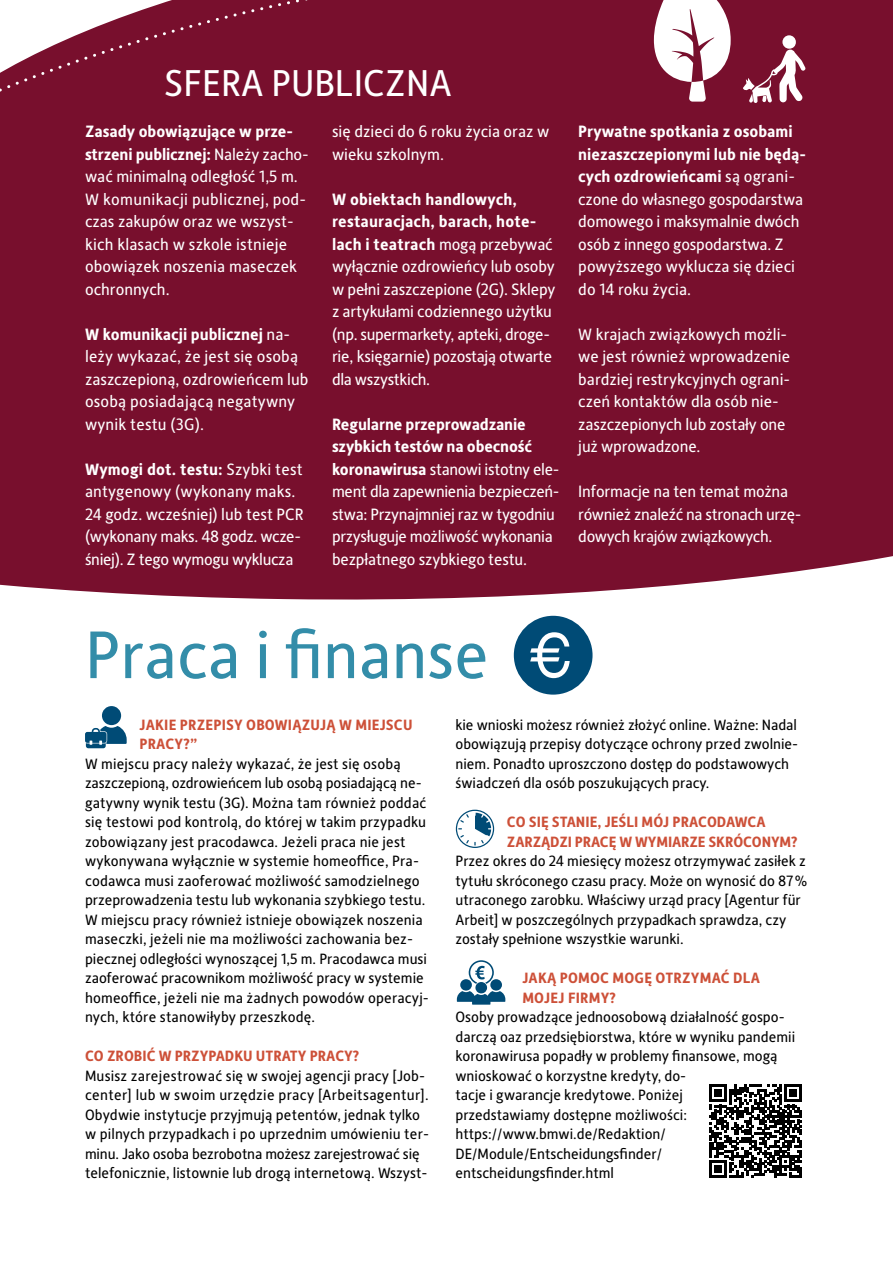
<style>
.page{position:relative;width:893px;height:1263px;background:#fff}
.page>*{position:absolute;margin:0;border:0;box-sizing:border-box;transform-origin:0 0}
.t1{font:67.5px "Alber New";color:#338da9}
.t2{font:37.5px "Alber New";color:#fff}
.t3{font:16.5px/22.5px "Alber New";letter-spacing:-.01em;color:#fff}
.t4{font:16.5px/22.5px "Alber New";letter-spacing:.01em;color:#fff}
.t5{font:15px/19.5px "Alber New";color:#000}
.t6{font:700 15px/19.5px "Alber New";color:#cd5038}
.s1{font-weight:700}
</style>
<div class="page">
<div style="left:337px;top:0;width:556px;height:148px;background:#780f2d"></div>
<div style="left:0;top:148px;width:893px;height:452px;background:#780f2d"></div>
<div style="left:343px;top:0;width:550px;height:120px;background:#780f2d"></div>
<div style="left:0;top:0;width:337px;height:390px;background:#780f2d"></div>
<svg style="left:514px;top:616px;width:79px;height:79px"></svg>
<svg style="left:85px;top:706px;width:42px;height:42px"></svg>
<svg style="left:457px;top:960px;width:48px;height:45px"></svg>
<svg style="left:456px;top:810px;width:38px;height:38px"></svg>
<svg style="left:654px;top:0;width:77px;height:102px"></svg>
<div style="left:782px;top:35px;width:14px;height:14px;background:#fff;border-radius:50%"></div>
<svg style="left:743px;top:50px;width:62px;height:53px"></svg>
<svg style="left:709px;top:1084px;width:93px;height:94px"></svg>
<h2 class="t2" style="left:164px;top:59px;width:289px">SFERA PUBLICZNA</h2>
<p class="t4" style="left:85px;top:119px;width:225px"><span class="s1">Zasady obowiązujące w prze&shy;strzeni publicznej:</span> Należy zacho&shy;wać minimalną odległość 1,5 m.<br>W komunikacji publicznej, pod&shy;czas zakupów oraz we wszyst&shy;kich klasach w szkole istnieje obowiązek noszenia maseczek ochronnych.</p>
<p class="t4" style="left:85px;top:322px;width:225px"><span class="s1">W komunikacji publicznej</span> na&shy;leży wykazać, że jest się osobą zaszczepioną, ozdrowieńcem lub osobą posiadającą negatywny wynik testu (3G).</p>
<p class="t3" style="left:85px;top:457px;width:220px"><span class="s1">Wymogi dot. testu:</span> Szybki test antygenowy (wykonany maks.<br>24 godz. wcześniej) lub test PCR (wykonany maks. 48 godz. wcze&shy;śniej). Z tego wymogu wyklucza</p>
<p class="t3" style="left:332px;top:119px;width:219px">się dzieci do 6 roku życia oraz w wieku szkolnym.</p>
<p class="t3" style="left:332px;top:187px;width:225px"><span class="s1">W obiektach handlowych, restauracjach, barach, hote&shy;lach i teatrach</span> mogą przebywać wyłącznie ozdrowieńcy lub osoby w pełni zaszczepione (2G). Sklepy z artykułami codziennego użytku (np. supermarkety, apteki, droge&shy;rie, księgarnie) pozostają otwarte dla wszystkich.</p>
<p class="t3" style="left:332px;top:412px;width:229px"><span class="s1">Regularne przeprowadzanie szybkich testów na obecność koronawirusa</span> stanowi istotny ele&shy;ment dla zapewnienia bezpieczeń&shy;stwa: Przynajmniej raz w tygodniu przysługuje możliwość wykonania bezpłatnego szybkiego testu.</p>
<p class="t3" style="left:578px;top:119px;width:229px"><span class="s1">Prywatne spotkania z osobami niezaszczepionymi lub nie będą&shy;cych ozdrowieńcami</span> są ograni&shy;czone do własnego gospodarstwa domowego i maksymalnie dwóch osób z innego gospodarstwa. Z powyższego wyklucza się dzieci do 14 roku życia.</p>
<p class="t3" style="left:578px;top:322px;width:213px">W krajach związkowych możli&shy;we jest również wprowadzenie bardziej restrykcyjnych ograni&shy;czeń kontaktów dla osób nie&shy;zaszczepionych lub zostały one już wprowadzone.</p>
<p class="t3" style="left:578px;top:479px;width:225px">Informacje na ten temat można również znaleźć na stronach urzę&shy;dowych krajów związkowych.</p>
<h1 class="t1" style="left:85px;top:611px;width:405px">Praca i finanse</h1>
<p class="t6" style="left:139px;top:714px;width:275px">JAKIE PRZEPISY OBOWIĄZUJĄ W MIEJSCU<br>PRACY?”</p>
<p class="t5" style="left:85px;top:753px;width:345px">W miejscu pracy należy wykazać, że jest się osobą zaszczepioną, ozdrowieńcem lub osobą posiadającą ne&shy;gatywny wynik testu (3G). Można tam również poddać się testowi pod kontrolą, do której w takim przypadku zobowiązany jest pracodawca. Jeżeli praca nie jest wykonywana wyłącznie w systemie homeoffice, Pra&shy;codawca musi zaoferować możliwość samodzielnego przeprowadzenia testu lub wykonania szybkiego testu.<br>W miejscu pracy również istnieje obowiązek noszenia maseczki, jeżeli nie ma możliwości zachowania bez&shy;piecznej odległości wynoszącej 1,5 m. Pracodawca musi zaoferować pracownikom możliwość pracy w systemie homeoffice, jeżeli nie ma żadnych powodów operacyj&shy;nych, które stanowiłyby przeszkodę.</p>
<p class="t6" style="left:85px;top:1045px;width:276px">CO ZROBIĆ W PRZYPADKU UTRATY PRACY?</p>
<p class="t5" style="left:85px;top:1065px;width:346px">Musisz zarejestrować się w swojej agencji pracy [Job&shy;center] lub w swoim urzędzie pracy [Arbeitsagentur].<br>Obydwie instytucje przyjmują petentów, jednak tylko w pilnych przypadkach i po uprzednim umówieniu ter&shy;minu. Jako osoba bezrobotna możesz zarejestrować się telefonicznie, listownie lub drogą internetową. Wszyst-</p>
<p class="t5" style="left:455px;top:714px;width:344px">kie wnioski możesz również złożyć online. Ważne: Nadal obowiązują przepisy dotyczące ochrony przed zwolnie&shy;niem. Ponadto uproszczono dostęp do podstawowych świadczeń dla osób poszukujących pracy.</p>
<p class="t6" style="left:507px;top:811px;width:292px">CO SIĘ STANIE, JEŚLI MÓJ PRACODAWCA<br>ZARZĄDZI PRACĘ W WYMIARZE SKRÓCONYM?</p>
<p class="t5" style="left:455px;top:850px;width:353px">Przez okres do 24 miesięcy możesz otrzymywać zasiłek z tytułu skróconego czasu pracy. Może on wynosić do 87% utraconego zarobku. Właściwy urząd pracy [Agentur für Arbeit] w poszczególnych przypadkach sprawdza, czy zostały spełnione wszystkie warunki.</p>
<p class="t6" style="left:522px;top:967px;width:239px">JAKĄ POMOC MOGĘ OTRZYMAĆ DLA<br>MOJEJ FIRMY?</p>
<p class="t5" style="left:455px;top:1006px;width:341px">Osoby prowadzące jednoosobową działalność gospo&shy;darczą oaz przedsiębiorstwa, które w wyniku pandemii koronawirusa popadły w problemy finansowe, mogą wnioskować o korzystne kredyty, do-<br>tacje i gwarancje kredytowe. Poniżej<br>przedstawiamy dostępne możliwości: https://www.bmwi.de/Redaktion/ DE/Module/Entscheidungsfinder/ entscheidungsfinder.html</p>
</div>
